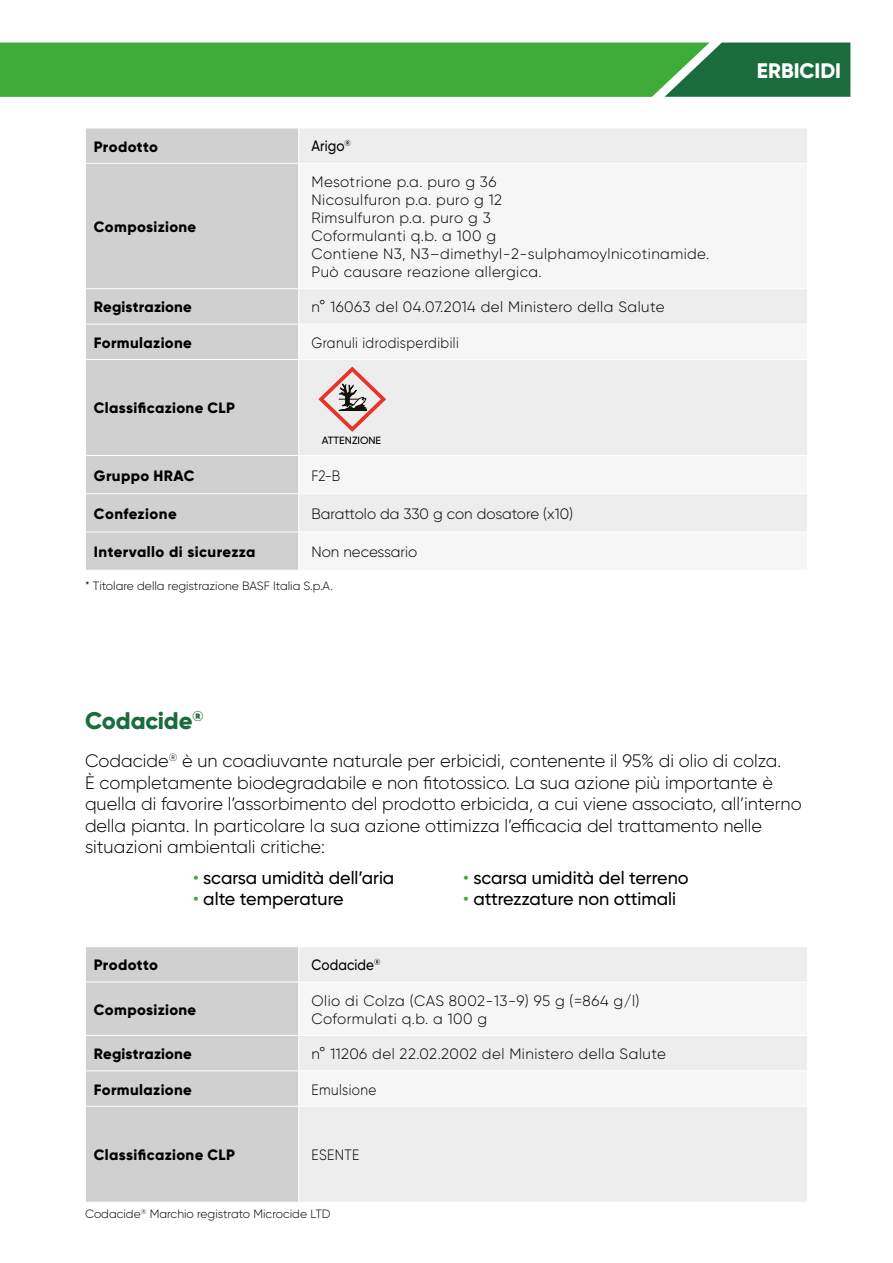
<style>
.page{position:relative;width:893px;height:1263px;background:#fff}
.page>*{position:absolute;margin:0;border:0;box-sizing:border-box;transform-origin:0 0}
.t1{font:800 24px "Gilroy";letter-spacing:-.01em;color:#1a6c3c}
.t2{font:800 21px "Gilroy";color:#fff}
.t3{font:300 18px/21.6px "Gilroy";color:#000}
.t4{font:500 18px "Gilroy";color:#000}
.t5{font:300 15px/18px "Gilroy";letter-spacing:.03em;color:#000}
.t6{font:800 15px "Gilroy";letter-spacing:.02em;color:#000}
.t7{font:300 15px "Gilroy";color:#000}
.t8{font:300 15px "Gilroy";letter-spacing:.03em;color:#000;scale:.9 1}
.t9{font:500 15px "Gilroy";letter-spacing:.01em;color:#000;scale:.9 1}
.t10{font:300 12px "Gilroy";color:#000}
.t11{font:500 10.5px "Gilroy";color:#000}
.s1{color:#3fab39}
</style>
<div class="page">
<svg style="left:0;top:43px;width:850px;height:54px"></svg>
<div style="left:86px;top:129px;width:212px;height:441px;background:#d0d0d0"></div>
<div style="left:299px;top:129px;width:508px;height:34px;background:#ededed"></div>
<svg style="left:299px;top:289px;width:508px;height:242px;fill:#ededed"></svg>
<hr style="left:85px;top:163px;width:214px;height:1px;background:#fff">
<hr style="left:85px;top:288px;width:214px;height:1px;background:#fff">
<hr style="left:85px;top:324px;width:214px;height:1px;background:#fff">
<hr style="left:299px;top:324px;width:509px;height:1px;background:#fff">
<hr style="left:85px;top:359px;width:214px;height:1px;background:#fff">
<hr style="left:299px;top:359px;width:509px;height:1px;background:#fff">
<hr style="left:85px;top:455px;width:214px;height:1px;background:#fff">
<hr style="left:299px;top:455px;width:509px;height:1px;background:#fff">
<hr style="left:85px;top:493px;width:214px;height:1px;background:#fff">
<hr style="left:299px;top:493px;width:509px;height:1px;background:#fff">
<hr style="left:85px;top:532px;width:214px;height:1px;background:#fff">
<svg style="left:318px;top:367px;width:68px;height:65px"></svg>
<div style="left:86px;top:947px;width:212px;height:255px;background:#d0d0d0"></div>
<div style="left:299px;top:947px;width:508px;height:255px;background:#ededed"></div>
<svg style="left:299px;top:983px;width:508px;height:123px;fill:#f6f6f6"></svg>
<hr style="left:85px;top:982px;width:214px;height:1px;background:#fff">
<hr style="left:299px;top:982px;width:509px;height:1px;background:#fff">
<hr style="left:85px;top:1035px;width:214px;height:1px;background:#fff">
<hr style="left:299px;top:1035px;width:509px;height:1px;background:#fff">
<hr style="left:85px;top:1070px;width:214px;height:1px;background:#fff">
<hr style="left:299px;top:1070px;width:509px;height:1px;background:#fff">
<hr style="left:85px;top:1106px;width:214px;height:1px;background:#fff">
<hr style="left:299px;top:1106px;width:509px;height:1px;background:#fff">
<p class="t6" style="left:94px;top:137px;width:66px">Prodotto</p>
<p class="t9" style="left:311px;top:137px;width:45px">Arigo<sup>®</sup></p>
<p class="t6" style="left:94px;top:217px;width:104px">Composizione</p>
<p class="t5" style="left:311px;top:173px;width:399px">Mesotrione p.a. puro g 36<br>Nicosulfuron p.a. puro g 12<br>Rimsulfuron p.a. puro g 3<br>Coformulanti q.b. a 100 g<br>Contiene N3, N3–dimethyl-2-sulphamoylnicotinamide.<br>Può causare reazione allergica.</p>
<p class="t6" style="left:94px;top:298px;width:100px">Registrazione</p>
<p class="t5" style="left:311px;top:298px;width:355px">n° 16063 del 04.07.2014 del Ministero della Salute</p>
<p class="t6" style="left:94px;top:333px;width:99px">Formulazione</p>
<p class="t8" style="left:311px;top:333px;width:165px">Granuli idrodisperdibili</p>
<p class="t6" style="left:94px;top:399px;width:142px">Classificazione CLP</p>
<p class="t11" style="left:322px;top:434px;width:61px">ATTENZIONE</p>
<p class="t6" style="left:94px;top:466px;width:102px">Gruppo HRAC</p>
<p class="t8" style="left:311px;top:466px;width:33px">F2-B</p>
<p class="t6" style="left:94px;top:504px;width:84px">Confezione</p>
<p class="t7" style="left:311px;top:504px;width:263px">Barattolo da 330 g con dosatore (x10)</p>
<p class="t6" style="left:94px;top:542px;width:163px">Intervallo di sicurezza</p>
<p class="t7" style="left:311px;top:543px;width:107px">Non necessario</p>
<p class="t10" style="left:85px;top:579px;width:249px">* Titolare della registrazione BASF Italia S.p.A.</p>
<h1 class="t1" style="left:85px;top:706px;width:120px">Codacide<sup>®</sup></h1>
<p class="t2" style="left:757px;top:57px;width:86px">ERBICIDI</p>
<p class="t3" style="left:85px;top:750px;width:718px">Codacide<sup>®</sup> è un coadiuvante naturale per erbicidi, contenente il 95% di olio di colza.<br>È completamente biodegradabile e non fitotossico. La sua azione più importante è quella di favorire l’assorbimento del prodotto erbicida, a cui viene associato, all’interno della pianta. In particolare la sua azione ottimizza l’efficacia del trattamento nelle situazioni ambientali critiche:</p>
<p class="t4" style="left:193px;top:866px;width:203px"><span class="s1">•</span> scarsa umidità dell’aria</p>
<p class="t4" style="left:463px;top:866px;width:227px"><span class="s1">•</span> scarsa umidità del terreno</p>
<p class="t4" style="left:193px;top:888px;width:152px"><span class="s1">•</span> alte temperature</p>
<p class="t4" style="left:463px;top:888px;width:214px"><span class="s1">•</span> attrezzature non ottimali</p>
<p class="t6" style="left:94px;top:956px;width:66px">Prodotto</p>
<p class="t9" style="left:311px;top:956px;width:78px">Codacide<sup>®</sup></p>
<p class="t6" style="left:94px;top:1000px;width:104px">Composizione</p>
<p class="t5" style="left:311px;top:991px;width:329px">Olio di Colza (CAS 8002-13-9) 95 g (=864 g/l)<br>Coformulati q.b. a 100 g</p>
<p class="t6" style="left:94px;top:1044px;width:100px">Registrazione</p>
<p class="t5" style="left:311px;top:1045px;width:356px">n° 11206 del 22.02.2002 del Ministero della Salute</p>
<p class="t6" style="left:94px;top:1080px;width:99px">Formulazione</p>
<p class="t8" style="left:311px;top:1080px;width:74px">Emulsione</p>
<p class="t6" style="left:94px;top:1145px;width:142px">Classificazione CLP</p>
<p class="t8" style="left:311px;top:1146px;width:55px">ESENTE</p>
<p class="t10" style="left:85px;top:1206px;width:247px">Codacide<sup>®</sup> Marchio registrato Microcide LTD</p>
</div>
